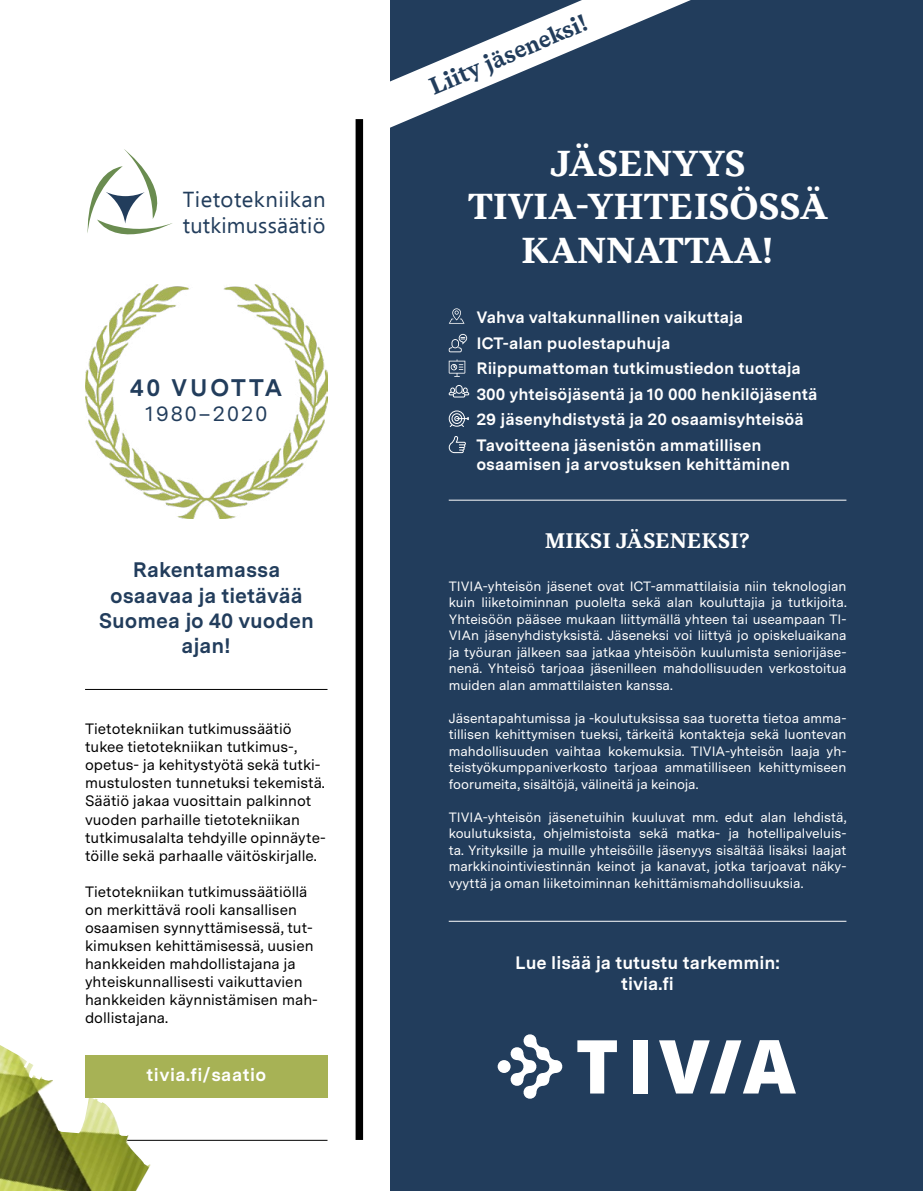
<style>
.page{position:relative;width:923px;height:1191px;background:#fff}
.page>*{position:absolute;margin:0;border:0;box-sizing:border-box;transform-origin:0 0}
.t1{font:700 36px/43.2px "Messina Serif";letter-spacing:.01em;color:#fff;text-align:center}
.t2{font:700 24px "Messina Serif";color:#223d5c}
.t3{font:700 24px "Messina Sans";letter-spacing:.105em;color:#223d5c}
.t4{font:21.6px/26px "Ebrima";letter-spacing:.015em;color:#223d5c}
.t5{font:700 21px/25.2px "Messina Sans";color:#223d5c;text-align:center}
.t6{font:700 21px "Messina Serif";letter-spacing:.01em;color:#fff}
.t7{font:21px "Messina Sans";letter-spacing:.1em;color:#223d5c}
.t8{font:700 18px/21.6px "Messina Sans";color:#fff;text-align:center}
.t9{font:700 18px "Messina Sans";letter-spacing:.025em;color:#fff}
.t10{font:700 16.5px/25.5px "Messina Sans";color:#fff}
.t11{font:15px/18px "Messina Sans";color:#000}
.t12{font:13.5px/16.5px "Messina Sans";color:#fff;text-align:justify}
</style>
<div class="page">
<hr style="left:85px;top:1140px;width:242px;height:1px;background:#000">
<img style="left:0;top:1045px;width:151px;height:146px">
<div style="left:391px;top:0;width:532px;height:1191px;background:#223d5c"></div>
<div style="left:355px;top:119px;width:8px;height:1021px;background:#000"></div>
<svg style="left:361px;top:0;width:330px;height:133px"></svg>
<svg style="left:449px;top:385px;width:20px;height:12px"></svg>
<svg style="left:449px;top:334px;width:18px;height:18px"></svg>
<svg style="left:449px;top:359px;width:16px;height:18px"></svg>
<svg style="left:449px;top:308px;width:15px;height:16px"></svg>
<svg style="left:449px;top:410px;width:20px;height:17px"></svg>
<svg style="left:449px;top:436px;width:17px;height:17px"></svg>
<hr style="left:449px;top:500px;width:397px;height:1px;background:#fff">
<hr style="left:449px;top:921px;width:397px;height:1px;background:#fff">
<svg style="left:577px;top:1040px;width:40px;height:53px"></svg>
<div style="left:633px;top:1040px;width:14px;height:53px;background:#fff"></div>
<svg style="left:659px;top:1040px;width:137px;height:53px"></svg>
<svg style="left:497px;top:1034px;width:66px;height:65px"></svg>
<img style="left:85px;top:285px;width:242px;height:233px">
<svg style="left:87px;top:149px;width:86px;height:86px"></svg>
<hr style="left:85px;top:689px;width:242px;height:1px;background:#000">
<div style="left:85px;top:1054px;width:242px;height:43px;background:#a7b255"></div>
<h3 class="t4" style="left:183px;top:186px;width:144px">Tietotekniikan tutkimussäätiö</h3>
<h2 class="t3" style="left:130px;top:369px;width:154px">40 VUOTTA</h2>
<h3 class="t7" style="left:145px;top:398px;width:123px">1980–2020</h3>
<h3 class="t5" style="left:99px;top:556px;width:217px">Rakentamassa osaavaa ja tietävää<br>Suomea jo 40 vuoden ajan!</h3>
<p class="t11" style="left:85px;top:719px;width:242px">Tietotekniikan tutkimussäätiö tukee tietotekniikan tutkimus-, opetus- ja kehitystyötä sekä tutki&shy;mustulosten tunnetuksi tekemistä.<br>Säätiö jakaa vuosittain palkinnot vuoden parhaille tietotekniikan tutkimusalalta tehdyille opinnäyte&shy;töille sekä parhaalle väitöskirjalle.</p>
<p class="t11" style="left:85px;top:881px;width:234px">Tietotekniikan tutkimussäätiöllä on merkittävä rooli kansallisen osaamisen synnyttämisessä, tut&shy;kimuksen kehittämisessä, uusien hankkeiden mahdollistajana ja yhteiskunnallisesti vaikuttavien hankkeiden käynnistämisen mah&shy;dollistajana.</p>
<h3 class="t9" style="left:147px;top:1061px;width:121px">tivia.fi/saatio</h3>
<h2 class="t2" style="left:424px;top:70px;width:170px;rotate:-23deg">Liity jäseneksi!</h2>
<h1 class="t1" style="left:468px;top:142px;width:361px">JÄSENYYS<br>TIVIA-YHTEISÖSSÄ<br>KANNATTAA!</h1>
<p class="t10" style="left:476px;top:304px;width:342px">Vahva valtakunnallinen vaikuttaja<br>ICT-alan puolestapuhuja<br>Riippumattoman tutkimustiedon tuottaja 300 yhteisöjäsentä ja 10 000 henkilöjäsentä</p>
<p class="t10" style="left:476px;top:434px;width:315px;line-height:19.5px">Tavoitteena jäsenistön ammatillisen osaamisen ja arvostuksen kehittäminen</p>
<p class="t10" style="left:476px;top:406px;width:329px">29 jäsenyhdistystä ja 20 osaamisyhteisöä</p>
<h3 class="t6" style="left:545px;top:524px;width:206px">MIKSI JÄSENEKSI?</h3>
<p class="t12" style="left:449px;top:577px;width:399px">TIVIA-yhteisön jäsenet ovat ICT-ammattilaisia niin teknologian kuin liiketoiminnan puolelta sekä alan kouluttajia ja tutkijoita.<br>Yhteisöön pääsee mukaan liittymällä yhteen tai useampaan TI-VIAn jäsenyhdistyksistä. Jäseneksi voi liittyä jo opiskeluaikana ja työuran jälkeen saa jatkaa yhteisöön kuulumista seniorijäse&shy;nenä. Yhteisö tarjoaa jäsenilleen mahdollisuuden verkostoitua muiden alan ammattilaisten kanssa.</p>
<p class="t12" style="left:449px;top:709px;width:399px">Jäsentapahtumissa ja -koulutuksissa saa tuoretta tietoa amma&shy;tillisen kehittymisen tueksi, tärkeitä kontakteja sekä luontevan mahdollisuuden vaihtaa kokemuksia. TIVIA-yhteisön laaja yh&shy;teistyökumppaniverkosto tarjoaa ammatilliseen kehittymiseen foorumeita, sisältöjä, välineitä ja keinoja.</p>
<p class="t12" style="left:449px;top:808px;width:399px">TIVIA-yhteisön jäsenetuihin kuuluvat mm. edut alan lehdistä, koulutuksista, ohjelmistoista sekä matka- ja hotellipalveluis&shy;ta. Yrityksille ja muille yhteisöille jäsenyys sisältää lisäksi laajat markkinointiviestinnän keinot ja kanavat, jotka tarjoavat näky&shy;vyyttä ja oman liiketoiminnan kehittämismahdollisuuksia.</p>
<h3 class="t8" style="left:515px;top:950px;width:266px">Lue lisää ja tutustu tarkemmin: tivia.fi</h3>
</div>
